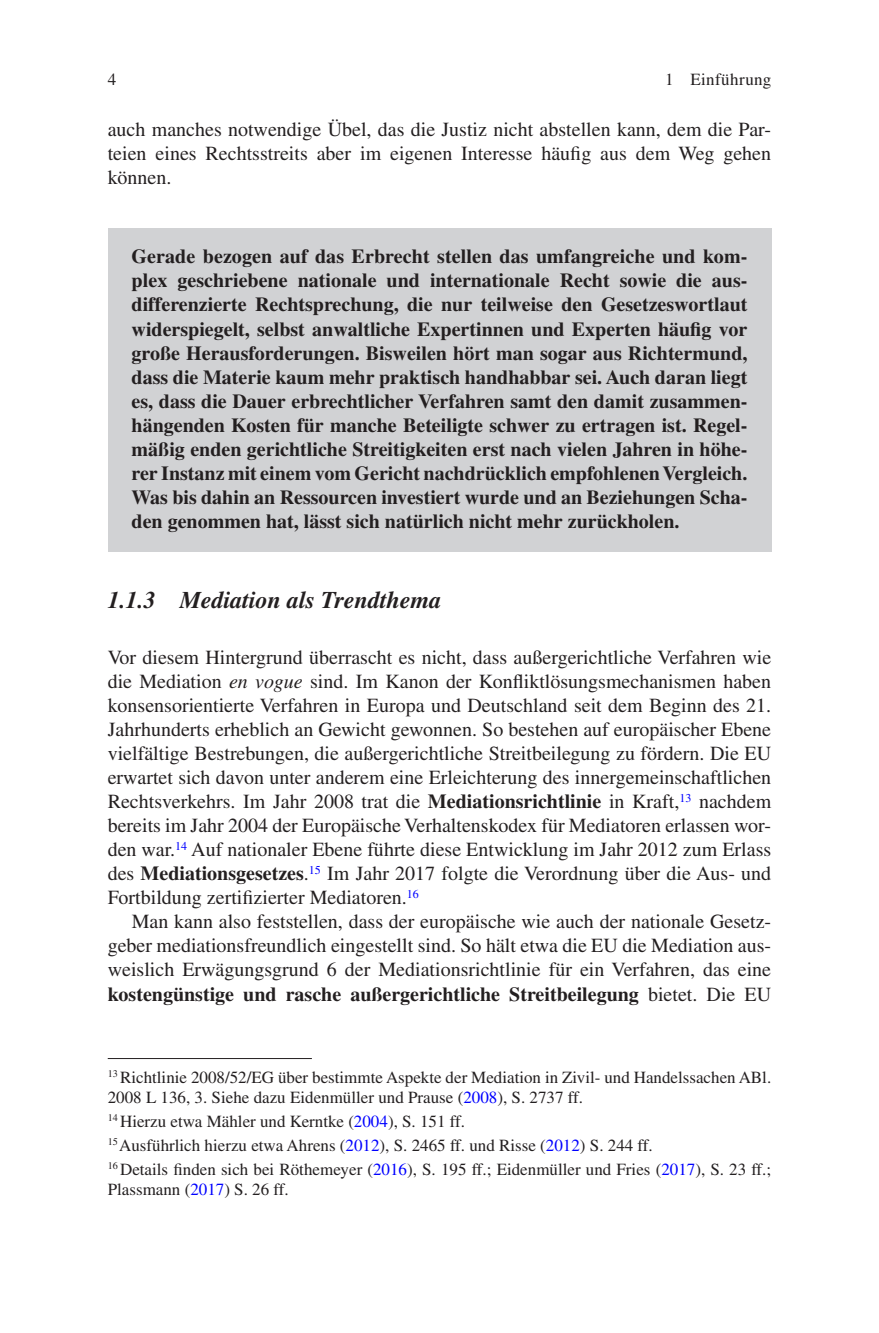
<style>
.page{position:relative;width:879px;height:1333px;background:#fff}
.page>*{position:absolute;margin:0;border:0;box-sizing:border-box;transform-origin:0 0}
._2_hd{font:italic 700 24px "Times LT Std";color:#231f20}
.Text_flush{font:20px/24px "Times LT Std";color:#231f20;text-align:justify}
.Text{font:700 20px/24px "Times LT Std";color:#231f20;text-align:justify}
.Text-2{font:20px/24px "Times LT Std";color:#231f20;text-align:justify}
.Ftnote{font:17px/20px "Times LT Std";color:#231f20}
.Ftnote-2{font:17px "Times LT Std";letter-spacing:.02em;color:#231f20}
.s1{font-style:italic}
.s2{font-weight:700}
.s3{color:#00f}
</style>
<div class="page">
<div style="left:108px;top:228px;width:663px;height:323px;background:#d1d2d4"></div>
<hr style="left:108px;top:1057px;width:204px;height:1px;background:#231f20">
<p class="Ftnote-2" style="left:665px;top:70px;width:108px">1 Einführung</p>
<p class="Ftnote" style="left:108px;top:69px;width:10px">4</p>
<p class="Text-2" style="left:108px;top:117px;width:665px">auch manches notwendige Übel, das die Justiz nicht abstellen kann, dem die Par&shy;teien eines Rechtsstreits aber im eigenen Interesse häufig aus dem Weg gehen können.</p>
<p class="Text" style="left:132px;top:244px;width:617px">Gerade bezogen auf das Erbrecht stellen das umfangreiche und kom&shy;plex geschriebene nationale und internationale Recht sowie die aus&shy;differenzierte Rechtsprechung, die nur teilweise den Gesetzeswortlaut widerspiegelt, selbst anwaltliche Expertinnen und Experten häufig vor große Herausforderungen. Bisweilen hört man sogar aus Richtermund, dass die Materie kaum mehr praktisch handhabbar sei. Auch daran liegt es, dass die Dauer erbrechtlicher Verfahren samt den damit zusammen&shy;hängenden Kosten für manche Beteiligte schwer zu ertragen ist. Regel&shy;mäßig enden gerichtliche Streitigkeiten erst nach vielen Jahren in höhe&shy;rer Instanz mit einem vom Gericht nachdrücklich empfohlenen Vergleich.<br>Was bis dahin an Ressourcen investiert wurde und an Beziehungen Scha&shy;den genommen hat, lässt sich natürlich nicht mehr zurückholen.</p>
<h3 class="_2_hd" style="left:108px;top:586px;width:335px">1.1.3 Mediation als Trendthema</h3>
<p class="Text_flush" style="left:108px;top:645px;width:665px">Vor diesem Hintergrund überrascht es nicht, dass außergerichtliche Verfahren wie die Mediation <span class="s1">en vogue</span> sind. Im Kanon der Konfliktlösungsmechanismen haben konsensorientierte Verfahren in Europa und Deutschland seit dem Beginn des 21.<br>Jahrhunderts erheblich an Gewicht gewonnen. So bestehen auf europäischer Ebene vielfältige Bestrebungen, die außergerichtliche Streitbeilegung zu fördern. Die EU erwartet sich davon unter anderem eine Erleichterung des innergemeinschaftlichen Rechtsverkehrs. Im Jahr 2008 trat die <span class="s2">Mediationsrichtlinie</span> in Kraft,<sup>13</sup> nachdem bereits im Jahr 2004 der Europäische Verhaltenskodex für Mediatoren erlassen wor&shy;den war.<sup>14</sup> Auf nationaler Ebene führte diese Entwicklung im Jahr 2012 zum Erlass des <span class="s2">Mediationsgesetzes</span>.<sup>15</sup> Im Jahr 2017 folgte die Verordnung über die Aus- und Fortbildung zertifizierter Mediatoren.<sup>16</sup></p>
<p class="Text-2" style="left:108px;top:909px;width:665px;text-indent:24px">Man kann also feststellen, dass der europäische wie auch der nationale Gesetz&shy;geber mediationsfreundlich eingestellt sind. So hält etwa die EU die Mediation aus&shy;weislich Erwägungsgrund 6 der Mediationsrichtlinie für ein Verfahren, das eine <span class="s2">kostengünstige und rasche außergerichtliche Streitbeilegung</span> bietet. Die EU</p>
<p class="Ftnote" style="left:108px;top:1066px;width:665px"><sup>13</sup> Richtlinie 2008/52/EG über bestimmte Aspekte der Mediation in Zivil- und Handelssachen ABl.<br>2008 L 136, 3. Siehe dazu Eidenmüller und Prause (<span class="s3">2008</span>), S. 2737 ff.</p>
<p class="Ftnote" style="left:108px;top:1110px;width:359px"><sup>14</sup> Hierzu etwa Mähler und Kerntke (<span class="s3">2004</span>), S. 151 ff.</p>
<p class="Ftnote" style="left:108px;top:1134px;width:546px"><sup>15</sup>Ausführlich hierzu etwa Ahrens (<span class="s3">2012</span>), S. 2465 ff. und Risse (<span class="s3">2012</span>) S. 244 ff.</p>
<p class="Ftnote" style="left:108px;top:1158px;width:665px"><sup>16</sup> Details finden sich bei Röthemeyer (<span class="s3">2016</span>), S. 195 ff.; Eidenmüller und Fries (<span class="s3">2017</span>), S. 23 ff.;<br>Plassmann (<span class="s3">2017</span>) S. 26 ff.</p>
</div>
